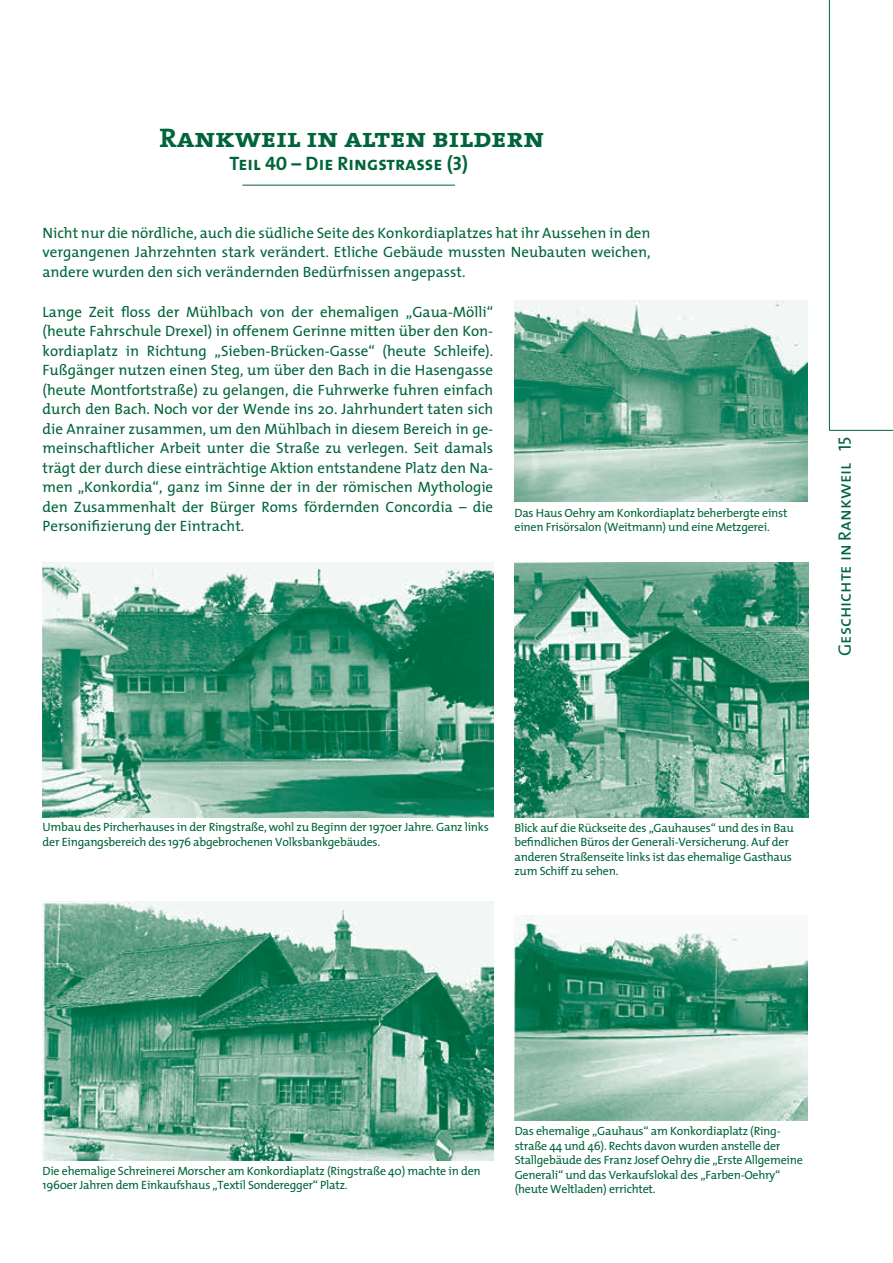
<style>
.page{position:relative;width:893px;height:1263px;background:#fff}
.page>*{position:absolute;margin:0;border:0;box-sizing:border-box;transform-origin:0 0}
.t1{font:27px "The Serif Bold Caps";color:#00653a;scale:1.05 1}
.t2{font:19.5px "The Mix Bold Caps";color:#00653a}
.t3{font:18px "The Mix Caps";color:#00653a}
.t4{font:15px/19.5px "The Mix";color:#00653a;text-align:justify}
.t5{font:12px/14.4px "The Mix";letter-spacing:-.02em;color:#00653a}
</style>
<div class="page">
<hr style="left:242px;top:185px;width:213px;height:1px;background:#00653a">
<img style="left:515px;top:563px;width:293px;height:255px">
<img style="left:43px;top:901px;width:450px;height:260px">
<img style="left:514px;top:300px;width:294px;height:202px">
<img style="left:43px;top:562px;width:450px;height:256px">
<img style="left:514px;top:916px;width:294px;height:204px">
<hr style="left:829px;top:0;width:1px;height:430px;background:#00653a">
<hr style="left:829px;top:430px;width:64px;height:1px;background:#00653a">
<h1 class="t1" style="left:159px;top:115px;width:368px">Rankweil in alten bildern</h1>
<h2 class="t2" style="left:229px;top:147px;width:240px">Teil 40 – Die Ringstrasse (3)</h2>
<p class="t4" style="left:43px;top:222px;width:610px">Nicht nur die nördliche, auch die südliche Seite des Konkordiaplatzes hat ihr Aussehen in den vergangenen Jahrzehnten stark verändert. Etliche Gebäude mussten Neubauten weichen, andere wurden den sich verändernden Bedürfnissen angepasst.</p>
<p class="t4" style="left:43px;top:301px;width:452px">Lange Zeit floss der Mühlbach von der ehemaligen „Gaua-Mölli“ (heute Fahrschule Drexel) in offenem Gerinne mitten über den Kon&shy;kordiaplatz in Richtung „Sieben-Brücken-Gasse“ (heute Schleife).<br>Fußgänger nutzen einen Steg, um über den Bach in die Hasengasse (heute Montfortstraße) zu gelangen, die Fuhrwerke fuhren einfach durch den Bach. Noch vor der Wende ins 20. Jahrhundert taten sich die Anrainer zusammen, um den Mühlbach in diesem Bereich in ge&shy;meinschaftlicher Arbeit unter die Straße zu verlegen. Seit damals trägt der durch diese einträchtige Aktion entstandene Platz den Na&shy;men „Konkordia“, ganz im Sinne der in der römischen Mythologie den Zusammenhalt der Bürger Roms fördernden Concordia – die Personifizierung der Eintracht.</p>
<p class="t5" style="left:514px;top:505px;width:274px">Das Haus Oehry am Konkordiaplatz beherbergte einst einen Frisörsalon (Weitmann) und eine Metzgerei.</p>
<p class="t3" style="left:830px;top:656px;width:221px;rotate:-90deg">Geschichte in Rankweil 15</p>
<p class="t5" style="left:43px;top:820px;width:448px">Umbau des Pircherhauses in der Ringstraße, wohl zu Beginn der 1970er Jahre. Ganz links der Eingangsbereich des 1976 abgebrochenen Volksbankgebäudes.</p>
<p class="t5" style="left:514px;top:820px;width:281px">Blick auf die Rückseite des „Gauhauses“ und des in Bau befindlichen Büros der Generali-Versicherung. Auf der anderen Straßenseite links ist das ehemalige Gasthaus zum Schiff zu sehen.</p>
<p class="t5" style="left:43px;top:1163px;width:440px">Die ehemalige Schreinerei Morscher am Konkordiaplatz (Ringstraße 40) machte in den<br>1960er Jahren dem Einkaufshaus „Textil Sonderegger“ Platz.</p>
<p class="t5" style="left:515px;top:1124px;width:290px">Das ehemalige „Gauhaus“ am Konkordiaplatz (Ring&shy;straße 44 und 46). Rechts davon wurden anstelle der Stallgebäude des Franz Josef Oehry die „Erste Allgemeine Generali“ und das Verkaufslokal des „Farben-Oehry“ (heute Weltladen) errichtet.</p>
</div>
